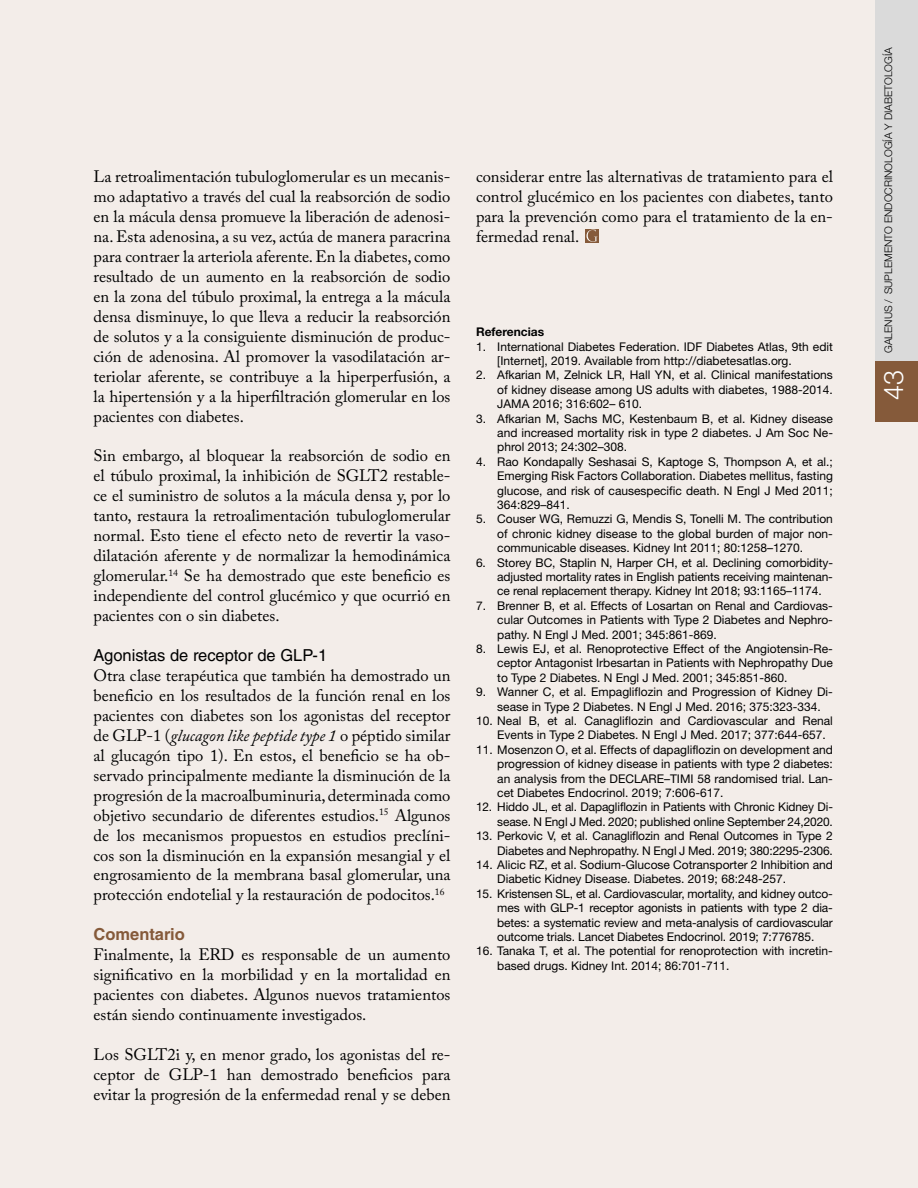
<style>
.page{position:relative;width:918px;height:1188px;background:#f3ede9}
.page>*{position:absolute;margin:0;border:0;box-sizing:border-box;transform-origin:0 0}
.t1{font:300 27px "Helvetica Neue";color:#fff}
.t2{font:16.5px/20px "Adobe Caslon Pro";color:#000;text-align:justify}
.t3{font:16.5px "Helvetica LT Std";color:#000}
.t4{font:700 16.5px "Helvetica LT Std";color:#855a3a}
.t5{font:12px/14.4px "Helvetica Neue";color:#000;text-align:justify}
.t6{font:700 12px "Helvetica Neue LT Std";color:#000}
.t7{font:300 10.5px "Helvetica Neue";color:#000}
.s1{font-style:italic}
</style>
<div class="page">
<svg style="left:585px;top:229px;width:14px;height:14px"></svg>
<svg style="left:587px;top:230px;width:10px;height:12px"></svg>
<div style="left:875px;top:0;width:43px;height:412px;background:#dadada"></div>
<div style="left:875px;top:361px;width:43px;height:61px;background:#855a3a"></div>
<p class="t2" style="left:94px;top:167px;width:359px">La retroalimentación tubuloglomerular es un mecanis&shy;mo adaptativo a través del cual la reabsorción de sodio en la mácula densa promueve la liberación de adenosi&shy;na. Esta adenosina, a su vez, actúa de manera paracrina para contraer la arteriola aferente. En la diabetes, como resultado de un aumento en la reabsorción de sodio en la zona del túbulo proximal, la entrega a la mácula densa disminuye, lo que lleva a reducir la reabsorción de solutos y a la consiguiente disminución de produc&shy;ción de adenosina. Al promover la vasodilatación ar&shy;teriolar aferente, se contribuye a la hiperperfusión, a la hipertensión y a la hiperfiltración glomerular en los pacientes con diabetes.</p>
<p class="t2" style="left:94px;top:446px;width:358px">Sin embargo, al bloquear la reabsorción de sodio en el túbulo proximal, la inhibición de SGLT2 restable&shy;ce el suministro de solutos a la mácula densa y, por lo tanto, restaura la retroalimentación tubuloglomerular normal. Esto tiene el efecto neto de revertir la vaso&shy;dilatación aferente y de normalizar la hemodinámica glomerular.<sup>14</sup> Se ha demostrado que este beneficio es independiente del control glucémico y que ocurrió en pacientes con o sin diabetes.</p>
<h2 class="t3" style="left:94px;top:646px;width:235px">Agonistas de receptor de GLP-1</h2>
<p class="t2" style="left:94px;top:665px;width:359px">Otra clase terapéutica que también ha demostrado un beneficio en los resultados de la función renal en los pacientes con diabetes son los agonistas del receptor de GLP-1 (<span class="s1">glucagon like peptide type 1</span> o péptido similar al glucagón tipo 1). En estos, el beneficio se ha ob&shy;servado principalmente mediante la disminución de la progresión de la macroalbuminuria, determinada como objetivo secundario de diferentes estudios.<sup>15</sup> Algunos de los mecanismos propuestos en estudios preclíni&shy;cos son la disminución en la expansión mesangial y el engrosamiento de la membrana basal glomerular, una protección endotelial y la restauración de podocitos.<sup>16</sup></p>
<h2 class="t4" style="left:94px;top:924px;width:93px">Comentario</h2>
<h2 class="t2" style="left:94px;top:945px;width:359px">Finalmente, la ERD es responsable de un aumento significativo en la morbilidad y en la mortalidad en pacientes con diabetes. Algunos nuevos tratamientos están siendo continuamente investigados.</h2>
<h2 class="t2" style="left:94px;top:1044px;width:358px">Los SGLT2i y, en menor grado, los agonistas del re&shy;ceptor de GLP-1 han demostrado beneficios para evitar la progresión de la enfermedad renal y se deben</h2>
<h2 class="t2" style="left:476px;top:167px;width:358px">considerar entre las alternativas de tratamiento para el control glucémico en los pacientes con diabetes, tanto para la prevención como para el tratamiento de la en&shy;fermedad renal.</h2>
<p class="t6" style="left:476px;top:325px;width:70px">Referencias</p>
<p class="t5" style="left:497px;top:339px;width:337px;text-indent:-21px">1. International Diabetes Federation. IDF Diabetes Atlas, 9th edit [Internet], 2019. Available from http://diabetesatlas.org.</p>
<p class="t5" style="left:497px;top:368px;width:337px;text-indent:-21px">2. Afkarian M, Zelnick LR, Hall YN, et al. Clinical manifestations of kidney disease among US adults with diabetes, 1988-2014.<br>JAMA 2016; 316:602– 610.</p>
<p class="t5" style="left:497px;top:411px;width:337px;text-indent:-21px">3. Afkarian M, Sachs MC, Kestenbaum B, et al. Kidney disease and increased mortality risk in type 2 diabetes. J Am Soc Ne&shy;phrol 2013; 24:302–308.</p>
<p class="t5" style="left:497px;top:454px;width:337px;text-indent:-21px">4. Rao Kondapally Seshasai S, Kaptoge S, Thompson A, et al.; Emerging Risk Factors Collaboration. Diabetes mellitus, fasting glucose, and risk of causespecific death. N Engl J Med 2011; 364:829–841.</p>
<p class="t5" style="left:497px;top:512px;width:337px;text-indent:-21px">5. Couser WG, Remuzzi G, Mendis S, Tonelli M. The contribution of chronic kidney disease to the global burden of major non&shy;communicable diseases. Kidney Int 2011; 80:1258–1270.</p>
<p class="t5" style="left:497px;top:555px;width:337px;text-indent:-21px">6. Storey BC, Staplin N, Harper CH, et al. Declining comorbidity&shy;adjusted mortality rates in English patients receiving maintenan&shy;ce renal replacement therapy. Kidney Int 2018; 93:1165–1174.</p>
<p class="t5" style="left:497px;top:598px;width:337px;text-indent:-21px">7. Brenner B, et al. Effects of Losartan on Renal and Cardiovas&shy;cular Outcomes in Patients with Type 2 Diabetes and Nephro&shy;pathy. N Engl J Med. 2001; 345:861-869.</p>
<p class="t5" style="left:497px;top:641px;width:337px;text-indent:-21px">8. Lewis EJ, et al. Renoprotective Effect of the Angiotensin-Re&shy;ceptor Antagonist Irbesartan in Patients with Nephropathy Due to Type 2 Diabetes. N Engl J Med. 2001; 345:851-860.</p>
<p class="t5" style="left:497px;top:685px;width:337px;text-indent:-21px">9. Wanner C, et al. Empagliflozin and Progression of Kidney Di&shy;sease in Type 2 Diabetes. N Engl J Med. 2016; 375:323-334.</p>
<p class="t5" style="left:497px;top:713px;width:337px;text-indent:-21px">10. Neal B, et al. Canagliflozin and Cardiovascular and Renal<br>Events in Type 2 Diabetes. N Engl J Med. 2017; 377:644-657.</p>
<p class="t5" style="left:497px;top:742px;width:337px;text-indent:-21px">11. Mosenzon O, et al. Effects of dapagliflozin on development and progression of kidney disease in patients with type 2 diabetes: an analysis from the DECLARE–TIMI 58 randomised trial. Lan&shy;cet Diabetes Endocrinol. 2019; 7:606-617.</p>
<p class="t5" style="left:476px;top:800px;width:358px;text-align:right">12. Hiddo JL, et al. Dapagliflozin in Patients with Chronic Kidney Di&shy;sease. N Engl J Med. 2020; published online September 24,2020.</p>
<p class="t5" style="left:476px;top:829px;width:358px;text-align:right">13. Perkovic V, et al. Canagliflozin and Renal Outcomes in Type 2<br>Diabetes and Nephropathy. N Engl J Med. 2019; 380:2295-2306.</p>
<p class="t5" style="left:497px;top:857px;width:337px;text-indent:-21px">14. Alicic RZ, et al. Sodium-Glucose Cotransporter 2 Inhibition and<br>Diabetic Kidney Disease. Diabetes. 2019; 68:248-257.</p>
<p class="t5" style="left:497px;top:886px;width:337px;text-indent:-21px">15. Kristensen SL, et al. Cardiovascular, mortality, and kidney outco&shy;mes with GLP-1 receptor agonists in patients with type 2 dia&shy;betes: a systematic review and meta-analysis of cardiovascular outcome trials. Lancet Diabetes Endocrinol. 2019; 7:776785.</p>
<p class="t5" style="left:497px;top:944px;width:337px;text-indent:-21px">16. Tanaka T, et al. The potential for renoprotection with incretin&shy;based drugs. Kidney Int. 2014; 86:701-711.</p>
<p class="t7" style="left:882px;top:353px;width:307px;rotate:-90deg">GALENUS / SUPLEMENTO ENDOCRINOLOGÍA Y DIABETOLOGÍA</p>
<h1 class="t1" style="left:877px;top:400px;width:32px;rotate:-90deg">43</h1>
</div>
